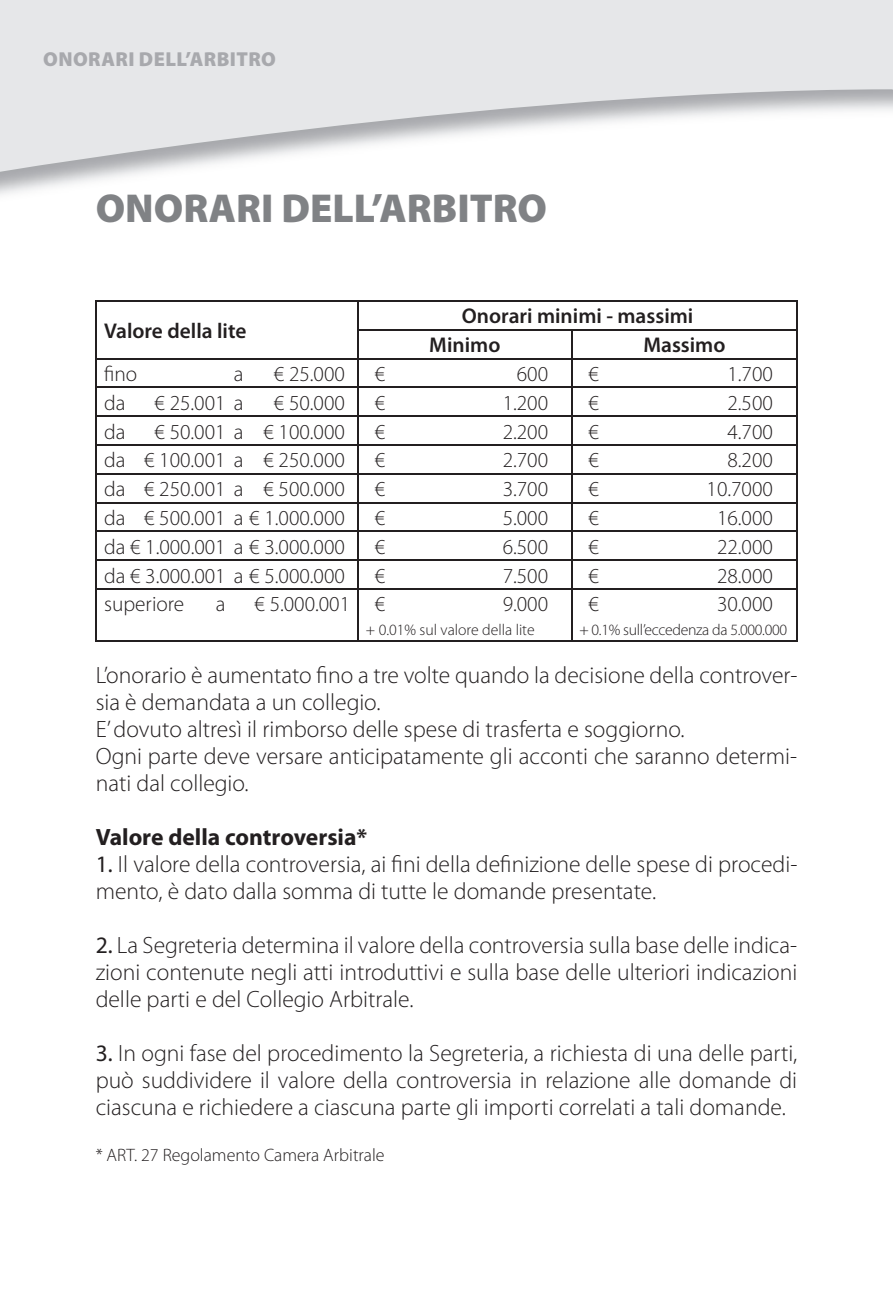
<style>
.page{position:relative;width:893px;height:1308px;background:#fff}
.page>*{position:absolute;margin:0;border:0;box-sizing:border-box;transform-origin:0 0}
.t1{font:900 40.5px "Myriad Pro";color:#808285}
.t2{font:300 23.62px/27px "Myriad Pro";color:#231f20}
.t3{font:700 23.62px "Myriad Pro";color:#231f20}
.t4{font:300 21.38px "Myriad Pro";color:#231f20}
.t5{font:600 21.38px/28.8px "Myriad Pro";color:#231f20}
.t6{font:900 20.25px "Myriad Pro";letter-spacing:.02em;color:#a8a9ad}
.t7{font:300 18px "Myriad Pro";color:#231f20}
.t8{font:300 15.75px "Myriad Pro";letter-spacing:-.02em;color:#231f20}
.t9{font:300 15.75px "Myriad Pro";color:#231f20}
.s1{font-weight:400}
</style>
<div class="page">
<svg style="left:0;top:0;width:892px;height:188px;fill:#e6e7e9"></svg>
<svg style="left:892px;top:0;width:1px;height:111px"></svg>
<hr style="left:96px;top:300px;width:262px;height:1px;background:#231f20">
<hr style="left:358px;top:300px;width:213px;height:1px;background:#231f20">
<hr style="left:357px;top:301px;width:2px;height:28px;background:#231f20">
<hr style="left:571px;top:300px;width:227px;height:1px;background:#231f20">
<hr style="left:357px;top:329px;width:214px;height:1px;background:#231f20">
<hr style="left:357px;top:330px;width:2px;height:28px;background:#231f20">
<hr style="left:571px;top:329px;width:227px;height:1px;background:#231f20">
<hr style="left:96px;top:358px;width:262px;height:1px;background:#231f20">
<hr style="left:358px;top:358px;width:213px;height:1px;background:#231f20">
<hr style="left:357px;top:359px;width:2px;height:28px;background:#231f20">
<hr style="left:571px;top:358px;width:227px;height:1px;background:#231f20">
<hr style="left:96px;top:387px;width:262px;height:1px;background:#231f20">
<hr style="left:358px;top:387px;width:213px;height:1px;background:#231f20">
<hr style="left:357px;top:388px;width:2px;height:27px;background:#231f20">
<hr style="left:571px;top:387px;width:227px;height:1px;background:#231f20">
<hr style="left:96px;top:415px;width:262px;height:2px;background:#231f20">
<hr style="left:358px;top:415px;width:213px;height:2px;background:#231f20">
<hr style="left:357px;top:417px;width:2px;height:27px;background:#231f20">
<hr style="left:571px;top:415px;width:227px;height:2px;background:#231f20">
<hr style="left:96px;top:444px;width:262px;height:1px;background:#231f20">
<hr style="left:358px;top:444px;width:213px;height:1px;background:#231f20">
<hr style="left:357px;top:445px;width:2px;height:28px;background:#231f20">
<hr style="left:571px;top:444px;width:227px;height:1px;background:#231f20">
<hr style="left:96px;top:473px;width:262px;height:1px;background:#231f20">
<hr style="left:358px;top:473px;width:213px;height:1px;background:#231f20">
<hr style="left:357px;top:474px;width:2px;height:28px;background:#231f20">
<hr style="left:571px;top:473px;width:227px;height:1px;background:#231f20">
<hr style="left:96px;top:502px;width:262px;height:1px;background:#231f20">
<hr style="left:358px;top:502px;width:213px;height:1px;background:#231f20">
<hr style="left:357px;top:503px;width:2px;height:28px;background:#231f20">
<hr style="left:571px;top:502px;width:227px;height:1px;background:#231f20">
<hr style="left:96px;top:531px;width:262px;height:1px;background:#231f20">
<hr style="left:358px;top:531px;width:213px;height:1px;background:#231f20">
<hr style="left:357px;top:532px;width:2px;height:27px;background:#231f20">
<hr style="left:571px;top:531px;width:227px;height:1px;background:#231f20">
<hr style="left:96px;top:559px;width:262px;height:1px;background:#231f20">
<svg style="left:96px;top:301px;width:1px;height:287px"></svg>
<hr style="left:358px;top:559px;width:213px;height:1px;background:#231f20">
<hr style="left:357px;top:560px;width:2px;height:28px;background:#231f20">
<hr style="left:571px;top:559px;width:227px;height:1px;background:#231f20">
<svg style="left:571px;top:330px;width:1px;height:258px"></svg>
<svg style="left:797px;top:301px;width:1px;height:287px"></svg>
<hr style="left:96px;top:588px;width:262px;height:1px;background:#231f20">
<hr style="left:96px;top:589px;width:1px;height:51px;background:#231f20">
<hr style="left:358px;top:588px;width:213px;height:1px;background:#231f20">
<hr style="left:357px;top:589px;width:2px;height:51px;background:#231f20">
<hr style="left:571px;top:588px;width:227px;height:1px;background:#231f20">
<hr style="left:571px;top:589px;width:1px;height:51px;background:#231f20">
<hr style="left:797px;top:589px;width:1px;height:51px;background:#231f20">
<hr style="left:96px;top:640px;width:262px;height:1px;background:#231f20">
<hr style="left:358px;top:640px;width:213px;height:1px;background:#231f20">
<hr style="left:571px;top:640px;width:227px;height:1px;background:#231f20">
<p class="t6" style="left:43px;top:48px;width:234px">ONORARI DELL’ARBITRO</p>
<h1 class="t1" style="left:96px;top:185px;width:453px">ONORARI DELL’ARBITRO</h1>
<p class="t5" style="left:104px;top:316px;width:144px">Valore della lite</p>
<p class="t5" style="left:429px;top:302px;width:266px;text-indent:33px">Onorari minimi - massimi<br>Minimo</p>
<p class="t5" style="left:643px;top:331px;width:84px">Massimo</p>
<p class="t4" style="left:104px;top:362px;width:35px">fino</p>
<p class="t4" style="left:234px;top:362px;width:11px">a</p>
<p class="t4" style="left:274px;top:362px;width:72px">€ 25.000</p>
<p class="t4" style="left:375px;top:362px;width:12px">€</p>
<p class="t4" style="left:517px;top:362px;width:33px">600</p>
<p class="t4" style="left:588px;top:362px;width:12px">€</p>
<p class="t4" style="left:727px;top:362px;width:47px">1.700</p>
<p class="t4" style="left:104px;top:391px;width:23px">da</p>
<p class="t4" style="left:155px;top:391px;width:90px">€ 25.001 a</p>
<p class="t4" style="left:274px;top:391px;width:72px">€ 50.000</p>
<p class="t4" style="left:375px;top:391px;width:12px">€</p>
<p class="t4" style="left:503px;top:391px;width:47px">1.200</p>
<p class="t4" style="left:588px;top:391px;width:12px">€</p>
<p class="t4" style="left:727px;top:391px;width:47px">2.500</p>
<p class="t4" style="left:104px;top:419px;width:23px">da</p>
<p class="t4" style="left:155px;top:419px;width:192px">€ 50.001 a € 100.000</p>
<p class="t4" style="left:375px;top:419px;width:12px">€</p>
<p class="t4" style="left:503px;top:419px;width:47px">2.200</p>
<p class="t4" style="left:588px;top:419px;width:12px">€</p>
<p class="t4" style="left:727px;top:419px;width:47px">4.700</p>
<p class="t4" style="left:104px;top:448px;width:242px">da € 100.001 a € 250.000</p>
<p class="t4" style="left:375px;top:448px;width:12px">€</p>
<p class="t4" style="left:503px;top:448px;width:47px">2.700</p>
<p class="t4" style="left:588px;top:448px;width:12px">€</p>
<p class="t4" style="left:727px;top:448px;width:47px">8.200</p>
<p class="t4" style="left:104px;top:477px;width:242px">da € 250.001 a € 500.000</p>
<p class="t4" style="left:375px;top:477px;width:12px">€</p>
<p class="t4" style="left:503px;top:477px;width:47px">3.700</p>
<p class="t4" style="left:588px;top:477px;width:12px">€</p>
<p class="t4" style="left:707px;top:477px;width:68px">10.7000</p>
<p class="t4" style="left:104px;top:506px;width:242px">da € 500.001 a € 1.000.000</p>
<p class="t4" style="left:375px;top:506px;width:12px">€</p>
<p class="t4" style="left:503px;top:506px;width:47px">5.000</p>
<p class="t4" style="left:588px;top:506px;width:12px">€</p>
<p class="t4" style="left:717px;top:506px;width:57px">16.000</p>
<p class="t4" style="left:104px;top:535px;width:242px">da € 1.000.001 a € 3.000.000</p>
<p class="t4" style="left:375px;top:535px;width:12px">€</p>
<p class="t4" style="left:503px;top:535px;width:47px">6.500</p>
<p class="t4" style="left:588px;top:535px;width:12px">€</p>
<p class="t4" style="left:717px;top:535px;width:57px">22.000</p>
<p class="t4" style="left:104px;top:563px;width:242px">da € 3.000.001 a € 5.000.000</p>
<p class="t4" style="left:375px;top:563px;width:12px">€</p>
<p class="t4" style="left:503px;top:563px;width:47px">7.500</p>
<p class="t4" style="left:588px;top:563px;width:12px">€</p>
<p class="t4" style="left:717px;top:563px;width:57px">28.000</p>
<p class="t4" style="left:104px;top:592px;width:82px">superiore</p>
<p class="t4" style="left:216px;top:592px;width:11px">a</p>
<p class="t4" style="left:255px;top:592px;width:132px">€ 5.000.001 €</p>
<p class="t4" style="left:503px;top:592px;width:47px">9.000</p>
<p class="t9" style="left:366px;top:620px;width:170px">+ 0.01% sul valore della lite</p>
<p class="t4" style="left:588px;top:592px;width:12px">€</p>
<p class="t4" style="left:717px;top:592px;width:57px">30.000</p>
<p class="t8" style="left:579px;top:620px;width:209px">+ 0.1% sull’eccedenza da 5.000.000</p>
<p class="t2" style="left:96px;top:661px;width:703px">L’onorario è aumentato fino a tre volte quando la decisione della controver&shy;sia è demandata a un collegio.<br>E’ dovuto altresì il rimborso delle spese di trasferta e soggiorno.<br>Ogni parte deve versare anticipatamente gli acconti che saranno determi&shy;nati dal collegio.</p>
<p class="t3" style="left:96px;top:823px;width:273px">Valore della controversia*</p>
<p class="t2" style="left:96px;top:850px;width:703px"><span class="s1">1.</span> Il valore della controversia, ai fini della definizione delle spese di procedi&shy;mento, è dato dalla somma di tutte le domande presentate.</p>
<p class="t2" style="left:96px;top:931px;width:703px;text-align:justify"><span class="s1">2.</span> La Segreteria determina il valore della controversia sulla base delle indica&shy;zioni contenute negli atti introduttivi e sulla base delle ulteriori indicazioni delle parti e del Collegio Arbitrale.</p>
<p class="t2" style="left:96px;top:1039px;width:703px;text-align:justify"><span class="s1">3.</span> In ogni fase del procedimento la Segreteria, a richiesta di una delle parti, può suddividere il valore della controversia in relazione alle domande di ciascuna e richiedere a ciascuna parte gli importi correlati a tali domande.</p>
<p class="t7" style="left:96px;top:1145px;width:290px">* ART. 27 Regolamento Camera Arbitrale</p>
</div>
